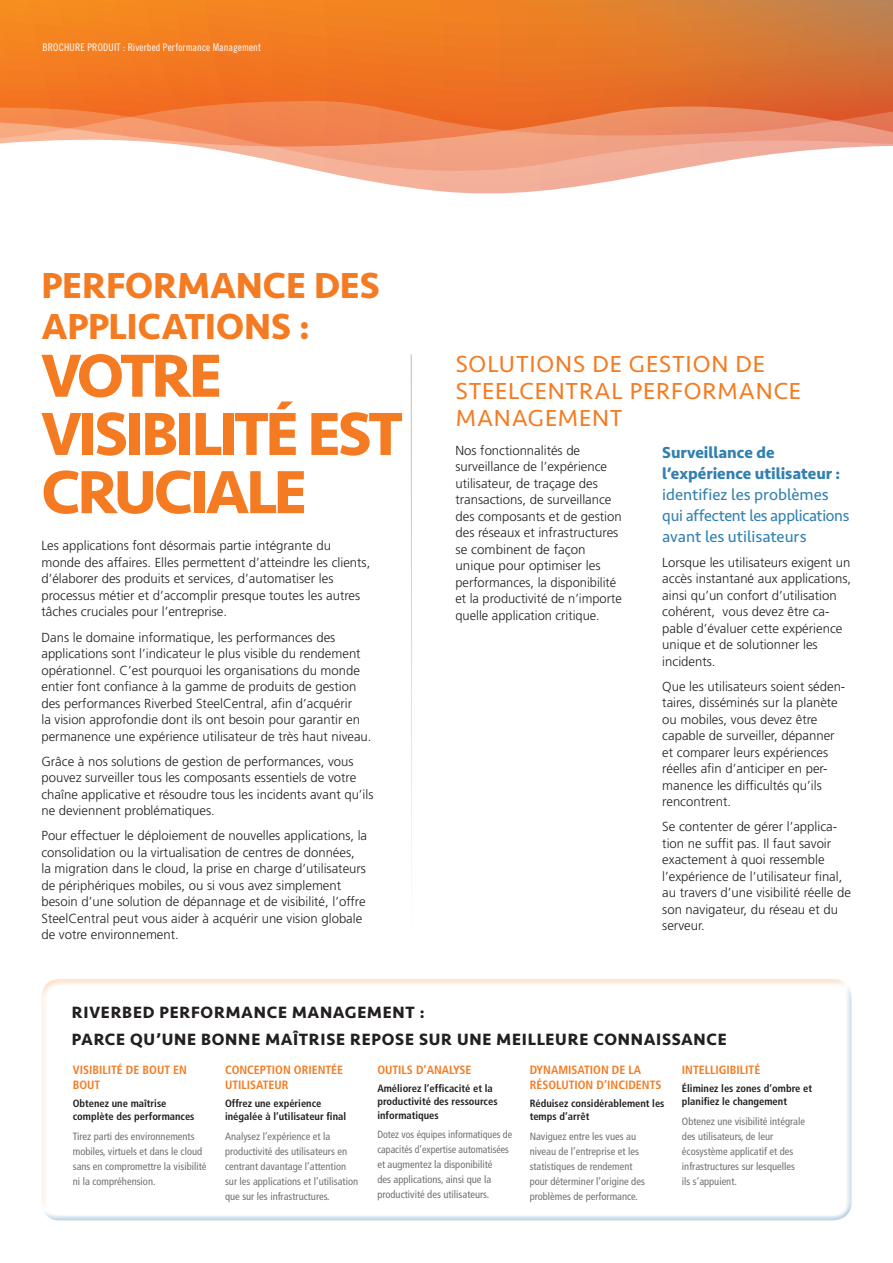
<style>
.page{position:relative;width:893px;height:1263px;background:#fff}
.page>*{position:absolute;margin:0;border:0;box-sizing:border-box;transform-origin:0 0}
.t1{font:700 63px/58.2px "Seravek Basic";letter-spacing:-.055em;color:#f47b21}
.t2{font:700 37.5px/40.5px "Seravek Basic";letter-spacing:-.005em;color:#f47b21}
.t3{font:24px/27px "Seravek Basic";letter-spacing:.035em;color:#f47b21}
.t4{font:700 16.95px/27px "Seravek Basic";letter-spacing:.045em;color:#231f20}
.t5{font:16.5px/21px "Seravek Basic";letter-spacing:-.005em;color:#3281b0}
.t6{font:700 16.5px/21px "Seravek Basic";color:#3281b0}
.t7{font:300 13.2px/16.5px "Frutiger LT Std";color:#231f20}
.t8{font:700 condensed 12px/15px "Frutiger";color:#f47b21}
.t9{font:condensed 10.5px/15px "Frutiger LT Std";color:#717074}
.t10{font:700 condensed 10.5px/13.5px "Frutiger";color:#231f20}
.t11{font:condensed 10.5px/15px "Frutiger LT Std";color:#717074;scale:.95 1}
.t12{font:10.5px "Trade Gothic Cond Eighteen";letter-spacing:.015em;color:#fff}
</style>
<div class="page">
<svg style="left:0;top:0;width:893px;height:101px;background:#e87927"></svg>
<svg style="left:892px;top:0;width:1px;height:76px"></svg>
<svg style="left:0;top:101px;width:893px;height:93px"></svg>
<div style="left:40px;top:978px;width:813px;height:233px;background:#fde9da"></div>
<div style="left:40px;top:983px;width:813px;height:238px;background:#fff"></div>
<p class="t12" style="left:43px;top:41px;width:220px">BROCHURE PRODUIT : Riverbed Performance Management</p>
<h2 class="t2" style="left:41px;top:265px;width:340px">PERFORMANCE DES<br>APPLICATIONS :</h2>
<h1 class="t1" style="left:41px;top:345px;width:363px">VOTRE<br>VISIBILITÉ EST<br>CRUCIALE</h1>
<p class="t7" style="left:41px;top:538px;width:330px">Les applications font désormais partie intégrante du monde des affaires. Elles permettent d’atteindre les clients, d’élaborer des produits et services, d’automatiser les processus métier et d’accomplir presque toutes les autres tâches cruciales pour l’entreprise.</p>
<p class="t7" style="left:41px;top:629px;width:332px">Dans le domaine informatique, les performances des applications sont l’indicateur le plus visible du rendement opérationnel. C’est pourquoi les organisations du monde entier font confiance à la gamme de produits de gestion des performances Riverbed SteelCentral, afin d’acquérir<br>la vision approfondie dont ils ont besoin pour garantir en permanence une expérience utilisateur de très haut niveau.</p>
<p class="t7" style="left:41px;top:753px;width:334px">Grâce à nos solutions de gestion de performances, vous pouvez surveiller tous les composants essentiels de votre chaîne applicative et résoudre tous les incidents avant qu’ils ne deviennent problématiques.</p>
<p class="t7" style="left:41px;top:828px;width:327px">Pour effectuer le déploiement de nouvelles applications, la consolidation ou la virtualisation de centres de données, la migration dans le cloud, la prise en charge d’utilisateurs de périphériques mobiles, ou si vous avez simplement besoin d’une solution de dépannage et de visibilité, l’offre SteelCentral peut vous aider à acquérir une vision globale de votre environnement.</p>
<h3 class="t3" style="left:456px;top:351px;width:347px">SOLUTIONS DE GESTION DE<br>STEELCENTRAL PERFORMANCE<br>MANAGEMENT</h3>
<p class="t7" style="left:455px;top:442px;width:168px">Nos fonctionnalités de surveillance de l’expérience utilisateur, de traçage des transactions, de surveillance des composants et de gestion des réseaux et infrastructures se combinent de façon unique pour optimiser les performances, la disponibilité et la productivité de n’importe quelle application critique.</p>
<p class="t6" style="left:662px;top:441px;width:180px">Surveillance de l’expérience utilisateur :</p>
<p class="t5" style="left:662px;top:483px;width:189px">identifiez les problèmes qui affectent les applications avant les utilisateurs</p>
<p class="t7" style="left:662px;top:554px;width:190px">Lorsque les utilisateurs exigent un accès instantané aux applications, ainsi qu’un confort d’utilisation cohérent, vous devez être ca&shy;pable d’évaluer cette expérience unique et de solutionner les incidents.</p>
<p class="t7" style="left:662px;top:678px;width:185px">Que les utilisateurs soient séden&shy;taires, disséminés sur la planète ou mobiles, vous devez être capable de surveiller, dépanner et comparer leurs expériences réelles afin d’anticiper en per&shy;manence les difficultés qu’ils rencontrent.</p>
<p class="t7" style="left:662px;top:819px;width:190px">Se contenter de gérer l’applica&shy;tion ne suffit pas. Il faut savoir exactement à quoi ressemble l’expérience de l’utilisateur final, au travers d’une visibilité réelle de son navigateur, du réseau et du serveur.</p>
<p class="t4" style="left:72px;top:999px;width:656px">RIVERBED PERFORMANCE MANAGEMENT :<br>PARCE QU’UNE BONNE MAÎTRISE REPOSE SUR UNE MEILLEURE CONNAISSANCE</p>
<p class="t8" style="left:73px;top:1062px;width:116px">VISIBILITÉ DE BOUT EN<br>BOUT</p>
<p class="t10" style="left:73px;top:1096px;width:123px">Obtenez une maîtrise complète des performances</p>
<p class="t9" style="left:73px;top:1129px;width:135px">Tirez parti des environnements mobiles, virtuels et dans le cloud sans en compromettre la visibilité ni la compréhension.</p>
<p class="t8" style="left:225px;top:1062px;width:120px">CONCEPTION ORIENTÉE<br>UTILISATEUR</p>
<p class="t10" style="left:225px;top:1096px;width:123px">Offrez une expérience inégalée à l’utilisateur final</p>
<p class="t9" style="left:225px;top:1129px;width:135px">Analysez l’expérience et la productivité des utilisateurs en centrant davantage l’attention sur les applications et l’utilisation que sur les infrastructures.</p>
<p class="t8" style="left:682px;top:1062px;width:80px">INTELLIGIBILITÉ</p>
<p class="t10" style="left:682px;top:1081px;width:132px">Éliminez les zones d’ombre et planifiez le changement</p>
<p class="t9" style="left:682px;top:1114px;width:125px">Obtenez une visibilité intégrale des utilisateurs, de leur écosystème applicatif et des infrastructures sur lesquelles ils s’appuient.</p>
<p class="t8" style="left:377px;top:1062px;width:96px">OUTILS D’ANALYSE</p>
<p class="t10" style="left:377px;top:1081px;width:122px">Améliorez l’efficacité et la productivité des ressources informatiques</p>
<p class="t11" style="left:377px;top:1127px;width:143px">Dotez vos équipes informatiques de capacités d’expertise automatisées et augmentez la disponibilité<br>des applications, ainsi que la productivité des utilisateurs.</p>
<p class="t8" style="left:530px;top:1062px;width:133px">DYNAMISATION DE LA<br>RÉSOLUTION D’INCIDENTS</p>
<p class="t10" style="left:530px;top:1096px;width:136px">Réduisez considérablement les temps d’arrêt</p>
<p class="t9" style="left:530px;top:1129px;width:117px">Naviguez entre les vues au niveau de l’entreprise et les statistiques de rendement pour déterminer l’origine des problèmes de performance.</p>
</div>
